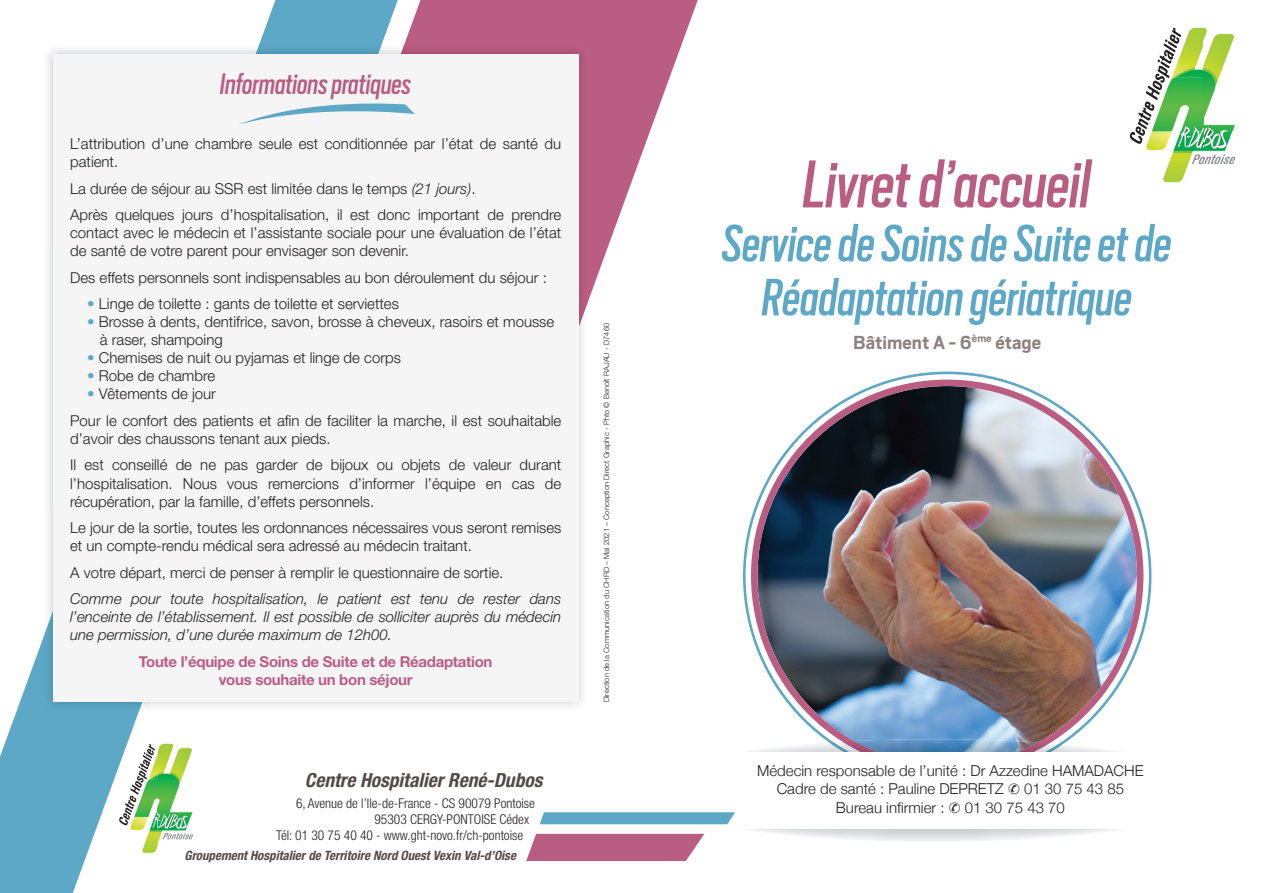
<style>
.page{position:relative;width:1263px;height:893px;background:#fff}
.page>*{position:absolute;margin:0;border:0;box-sizing:border-box;transform-origin:0 0}
.t1{font:italic 75px "Scout Cond";color:#ba5d82}
.t2{font:italic 58.5px/54px "Scout Cond";color:#5da8c6;text-align:center}
.t3{font:italic 33px "Scout Cond";color:#ba5d82}
.t4{font:700 21px "Scout";color:#8e807c}
.t5{font:italic 700 condensed 19.5px "Helvetica Neue LT Std";color:#524a47}
.t6{font:300 15px/18px "Helvetica Neue LT Std";color:#231f20}
.t7{font:italic 300 15px/18px "Helvetica Neue LT Std";color:#231f20;text-align:justify}
.t8{font:300 15px/18.9px "Helvetica Neue";color:#231f20;text-align:center}
.t9{font:700 15px/18px "Helvetica Neue LT Std";letter-spacing:-.02em;color:#ba5d82;text-align:center}
.t10{font:300 condensed 13.5px "Helvetica Neue LT Std";color:#231f20}
.t11{font:italic 700 condensed 12.9px "Helvetica Neue LT Std";color:#524a47}
.t12{font:300 7.5px "Helvetica Neue LT Std";letter-spacing:.01em;color:#231f20}
.s1{font-style:italic}
.s2{font-weight:700;color:#5da8c6}
</style>
<div class="page">
<svg style="left:743px;top:372px;width:408px;height:262px"></svg>
<img style="left:751px;top:380px;width:392px;height:362px">
<img style="left:639px;top:742px;width:480px;height:99px">
<img style="left:829px;top:742px;width:233px;height:11px">
<img style="left:854px;top:739px;width:184px;height:2px">
<img style="left:842px;top:741px;width:207px;height:12px">
<div style="left:631px;top:753px;width:613px;height:76px;background:#fff"></div>
<svg style="left:587px;top:812px;width:148px;height:12px;background:#64acc8"></svg>
<img style="left:1146px;top:27px;width:89px;height:156px">
<img style="left:1129px;top:27px;width:57px;height:119px">
<img style="left:1192px;top:154px;width:44px;height:10px">
<svg style="left:587px;top:834px;width:117px;height:27px;background:#bf698b"></svg>
<svg style="left:0;top:636px;width:73px;height:257px;fill:#5da8c6"></svg>
<svg style="left:259px;top:0;width:439px;height:302px;fill:#ba5d82"></svg>
<svg style="left:73px;top:711px;width:514px;height:181px"></svg>
<img style="left:124px;top:741px;width:74px;height:38px">
<img style="left:118px;top:779px;width:80px;height:76px">
<img style="left:118px;top:743px;width:41px;height:84px">
<img style="left:162px;top:832px;width:32px;height:8px">
<img style="left:236px;top:44px;width:142px;height:10px">
<img style="left:92px;top:702px;width:48px;height:9px">
<img style="left:44px;top:505px;width:48px;height:206px">
<img style="left:378px;top:44px;width:210px;height:431px">
<div style="left:53px;top:54px;width:525px;height:647px;background:#f5f5f6"></div>
<svg style="left:239px;top:103px;width:176px;height:22px"></svg>
<h3 class="t3" style="left:220px;top:63px;width:193px">Informations pratiques</h3>
<p class="t6" style="left:70px;top:135px;width:493px">L’attribution d’une chambre seule est conditionnée par l’état de santé du patient.</p>
<p class="t6" style="left:70px;top:175px;width:493px;line-height:26.5px">La durée de séjour au SSR est limitée dans le temps <span class="s1">(21 jours)</span>.<br>Après quelques jours d’hospitalisation, il est donc important de prendre</p>
<p class="t6" style="left:70px;top:224px;width:493px">contact avec le médecin et l’assistante sociale pour une évaluation de l’état de santé de votre parent pour envisager son devenir.</p>
<p class="t6" style="left:70px;top:268px;width:478px">Des effets personnels sont indispensables au bon déroulement du séjour :</p>
<p class="t6" style="left:87px;top:295px;width:313px"><span class="s2">•</span> Linge de toilette : gants de toilette et serviettes</p>
<p class="t6" style="left:100px;top:313px;width:456px;text-indent:-13px"><span class="s2">•</span> Brosse à dents, dentifrice, savon, brosse à cheveux, rasoirs et mousse à raser, shampoing</p>
<p class="t6" style="left:87px;top:349px;width:315px"><span class="s2">•</span> Chemises de nuit ou pyjamas et linge de corps</p>
<p class="t6" style="left:87px;top:367px;width:130px"><span class="s2">•</span> Robe de chambre</p>
<p class="t6" style="left:70px;top:381px;width:493px;line-height:26.5px;text-indent:17px"><span class="s2">•</span> Vêtements de jour<br>Pour le confort des patients et afin de faciliter la marche, il est souhaitable</p>
<p class="t6" style="left:70px;top:425px;width:493px;line-height:26.5px">d’avoir des chaussons tenant aux pieds.<br>Il est conseillé de ne pas garder de bijoux ou objets de valeur durant</p>
<p class="t6" style="left:70px;top:474px;width:493px">l’hospitalisation. Nous vous remercions d’informer l’équipe en cas de récupération, par la famille, d’effets personnels.</p>
<p class="t6" style="left:70px;top:518px;width:493px">Le jour de la sortie, toutes les ordonnances nécessaires vous seront remises et un compte-rendu médical sera adressé au médecin traitant.</p>
<p class="t6" style="left:70px;top:563px;width:435px">A votre départ, merci de penser à remplir le questionnaire de sortie.</p>
<p class="t7" style="left:70px;top:589px;width:493px">Comme pour toute hospitalisation, le patient est tenu de rester dans l’enceinte de l’établissement. Il est possible de solliciter auprès du médecin une permission, d’une durée maximum de 12h00.</p>
<p class="t9" style="left:139px;top:652px;width:355px">Toute l’équipe de Soins de Suite et de Réadaptation vous souhaite un bon séjour</p>
<h3 class="t5" style="left:305px;top:768px;width:239px">Centre Hospitalier René-Dubos</h3>
<p class="t10" style="left:296px;top:795px;width:240px">6, Avenue de l’Ile-de-France - CS 90079 Pontoise</p>
<p class="t10" style="left:374px;top:811px;width:156px">95303 CERGY-PONTOISE Cédex</p>
<p class="t10" style="left:276px;top:827px;width:249px">Tél: 01 30 75 40 40 - www.ght-novo.fr/ch-pontoise</p>
<p class="t11" style="left:184px;top:847px;width:333px">Groupement Hospitalier de Territoire Nord Ouest Vexin Val-d’Oise</p>
<p class="t12" style="left:602px;top:702px;width:381px;rotate:-90deg">Direction de la Communication du CHRD – Mai 2021 – Conception Direct Graphic - Phto © Benoît RAJAU - D7460</p>
<h1 class="t1" style="left:803px;top:135px;width:289px">Livret d’accueil</h1>
<h2 class="t2" style="left:722px;top:213px;width:451px">Service de Soins de Suite et de<br>Réadaptation gériatrique</h2>
<h3 class="t4" style="left:853px;top:329px;width:190px">Bâtiment A - 6<sup>ème</sup> étage</h3>
<p class="t8" style="left:757px;top:760px;width:388px">Médecin responsable de l’unité : Dr Azzedine HAMADACHE<br>Cadre de santé : Pauline DEPRETZ ✆ 01 30 75 43 85<br>Bureau infirmier : ✆ 01 30 75 43 70</p>
</div>
